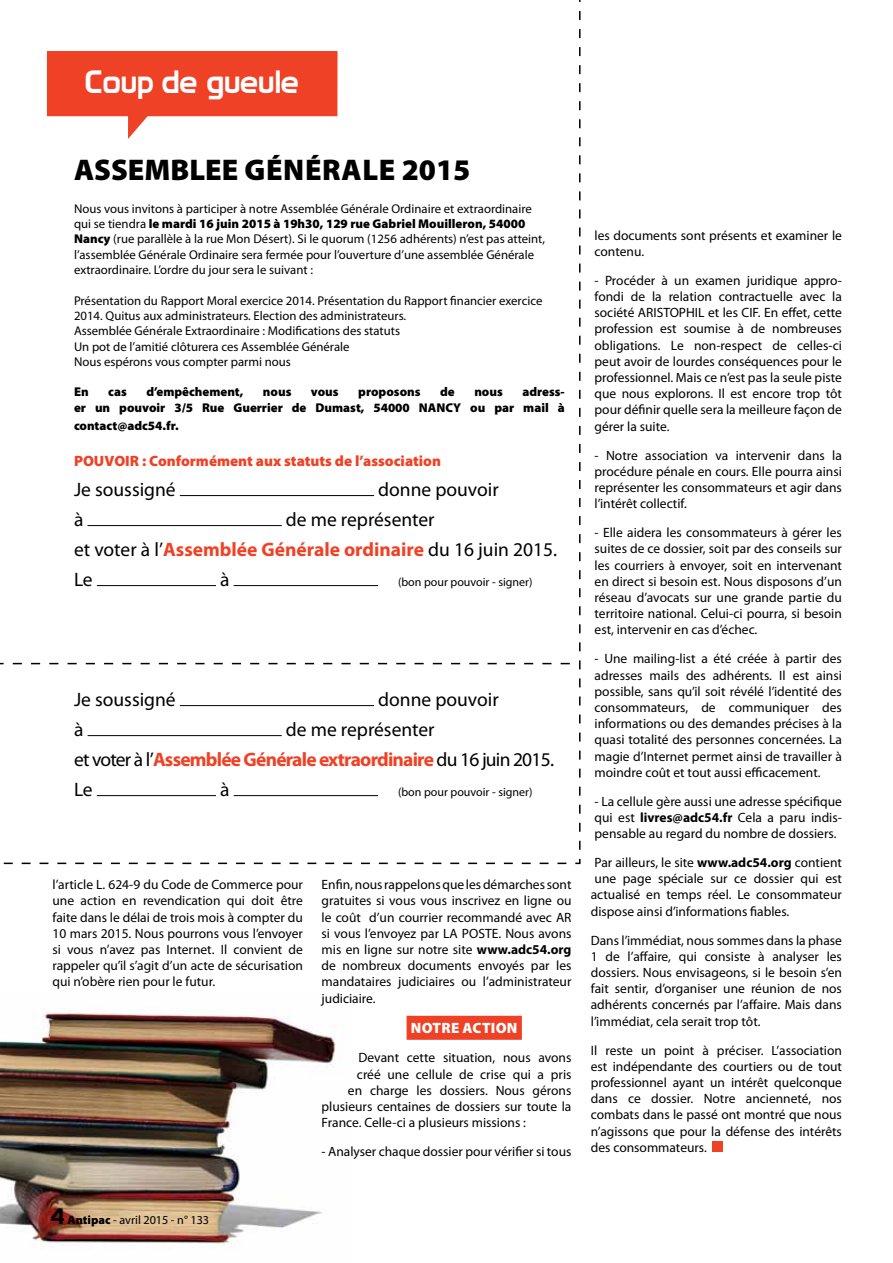
<style>
.page{position:relative;width:893px;height:1263px;background:#fff}
.page>*{position:absolute;margin:0;border:0;box-sizing:border-box;transform-origin:0 0}
.t1{font:31.5px "Prototype";color:#fff}
.t2{font:900 30px "Myriad Pro";color:#000}
.t3{font:19.5px/30px "Myriad Pro";color:#000}
.t4{font:900 15px "Myriad Pro";color:#ef4125}
.t5{font:900 15px "Myriad Pro";letter-spacing:.02em;color:#fff}
.t6{font:13.5px/16.2px "Myriad Pro";color:#000;text-align:justify}
.t7{font:12.75px/15.3px "Myriad Pro";color:#000}
.t8{font:900 12.75px "Myriad Pro";color:#000}
.t9{font:12.15px "Myriad Pro";color:#000}
.t10{font:12px "Myriad Pro";color:#000}
.s1{font-weight:900}
.s2{font-weight:700;color:#ef4125}
.s3{font-weight:700}
.s4{font-family:"Prototype";font-size:21.9px}
</style>
<div class="page">
<img style="left:0;top:1012px;width:336px;height:233px">
<div style="left:407px;top:1016px;width:115px;height:24px;background:#ef4125"></div>
<div style="left:713px;top:1141px;width:10px;height:11px;background:#ef4125"></div>
<svg style="left:0;top:0;width:581px;height:865px"></svg>
<svg style="left:47px;top:51px;width:291px;height:88px"></svg>
<svg style="left:0;top:663px;width:570px;height:1px"></svg>
<h1 class="t1" style="left:85px;top:63px;width:215px">Coup de gueule</h1>
<h2 class="t2" style="left:74px;top:149px;width:19px">ASSE</h2>
<h2 class="t2" style="left:144px;top:149px;width:327px">MBLEE GéNéRALE 2015</h2>
<p class="t7" style="left:74px;top:201px;width:473px">Nous vous invitons à participer à notre Assemblée Générale Ordinaire et extraordinaire qui se tiendra <span class="s1">le mardi 16 juin 2015 à 19h30, 129 rue Gabriel Mouilleron, 54000<br>Nancy</span> (rue parallèle à la rue Mon Désert). Si le quorum (1256 adhérents) n’est pas atteint, l’assemblée Générale Ordinaire sera fermée pour l’ouverture d’une assemblée Générale extraordinaire. L’ordre du jour sera le suivant :</p>
<p class="t7" style="left:74px;top:292px;width:470px">Présentation du Rapport Moral exercice 2014. Présentation du Rapport financier exercice 2014. Quitus aux administrateurs. Election des administrateurs.<br>Assemblée Générale Extraordinaire : Modifications des statuts<br>Un pot de l’amitié clôturera ces Assemblée Générale<br>Nous espérons vous compter parmi nous</p>
<p class="t8" style="left:74px;top:384px;width:16px">En</p>
<p class="t8" style="left:108px;top:384px;width:20px">cas</p>
<p class="t8" style="left:146px;top:384px;width:98px">d’empêchement,</p>
<p class="t8" style="left:263px;top:384px;width:30px">nous</p>
<p class="t8" style="left:311px;top:384px;width:29px">vous</p>
<p class="t8" style="left:358px;top:384px;width:64px">proposons</p>
<p class="t8" style="left:440px;top:384px;width:16px">de</p>
<p class="t8" style="left:474px;top:384px;width:30px">nous</p>
<p class="t8" style="left:522px;top:384px;width:44px">adress-</p>
<p class="t8" style="left:74px;top:399px;width:355px">er un pouvoir 3/5 Rue Guerrier de Dumast, 54000 NANC</p>
<p class="t8" style="left:453px;top:399px;width:113px">Y ou par mail à</p>
<p class="t8" style="left:74px;top:417px;width:106px">contact@adc54.fr.</p>
<p class="t4" style="left:74px;top:451px;width:11px">POU</p>
<p class="t4" style="left:104px;top:451px;width:19px">VOIR</p>
<p class="t4" style="left:142px;top:451px;width:300px">: Conformément aux statuts de l’association</p>
<h3 class="t3" style="left:74px;top:474px;width:103px">Je soussigné</h3>
<h3 class="t3" style="left:378px;top:474px;width:122px">donne pouvoir</h3>
<h3 class="t3" style="left:74px;top:504px;width:11px">à</h3>
<h3 class="t3" style="left:74px;top:504px;width:485px;text-indent:212px">de me représenter<br>et voter à l’<span class="s2">Assemblée Générale ordinaire</span> du 16 juin 2015.<br>Le</h3>
<h3 class="t3" style="left:220px;top:564px;width:11px">à</h3>
<p class="t10" style="left:398px;top:574px;width:136px">(bon pour pouvoir - signer)</p>
<h3 class="t3" style="left:74px;top:684px;width:103px">Je soussigné</h3>
<h3 class="t3" style="left:378px;top:684px;width:122px">donne pouvoir</h3>
<h3 class="t3" style="left:74px;top:714px;width:11px">à</h3>
<h3 class="t3" style="left:74px;top:714px;width:481px;text-indent:212px">de me représenter<br>et voter à l’<span class="s2">Assemblée Générale extraordinaire</span> du 16 juin 2015.<br>Le</h3>
<h3 class="t3" style="left:220px;top:774px;width:11px">à</h3>
<p class="t10" style="left:398px;top:784px;width:136px">(bon pour pouvoir - signer)</p>
<p class="t6" style="left:52px;top:876px;width:252px">l’article L. 624-9 du Code de Commerce pour une action en revendication qui doit être faite dans le délai de trois mois à compter du 10 mars 2015. Nous pourrons vous l’envoyer si vous n’avez pas Internet. Il convient de rappeler qu’il s’agit d’un acte de sécurisation qui n’obère rien pour le futur.</p>
<p class="t6" style="left:322px;top:876px;width:251px">Enfin, nous rappelons que les démarches sont gratuites si vous vous inscrivez en ligne ou le coût d’un courrier recommandé avec AR si vous l’envoyez par LA POSTE. Nous avons mis en ligne sur notre site <span class="s3">www.adc54.org </span>de nombreux documents envoyés par les mandataires judiciaires ou l’administrateur judiciaire.</p>
<p class="t5" style="left:411px;top:1018px;width:108px">Notre action</p>
<p class="t6" style="left:358px;top:1049px;width:215px">Devant cette situation, nous avons</p>
<p class="t6" style="left:357px;top:1066px;width:216px">créé une cellule de crise qui a pris</p>
<p class="t6" style="left:348px;top:1082px;width:225px">en charge les dossiers. Nous gérons</p>
<p class="t6" style="left:322px;top:1098px;width:251px">plusieurs centaines de dossiers sur toute la</p>
<p class="t6" style="left:322px;top:1114px;width:206px">France. Celle-ci a plusieurs missions :</p>
<p class="t6" style="left:322px;top:1143px;width:251px">- Analyser chaque dossier pour vérifier si tous</p>
<p class="t6" style="left:595px;top:227px;width:249px">les documents sont présents et examiner le contenu.</p>
<p class="t6" style="left:595px;top:272px;width:249px">- Procéder à un examen juridique appro&shy;fondi de la relation contractuelle avec la société ARISTOPHIL et les CIF. En effet, cette profession est soumise à de nombreuses obligations. Le non-respect de celles-ci peut avoir de lourdes conséquences pour le professionnel. Mais ce n’est pas la seule piste que nous explorons. Il est encore trop tôt pour définir quelle sera la meilleure façon de gérer la suite.</p>
<p class="t6" style="left:595px;top:447px;width:249px">- Notre association va intervenir dans la procédure pénale en cours. Elle pourra ainsi représenter les consommateurs et agir dans l’intérêt collectif.</p>
<p class="t6" style="left:595px;top:524px;width:249px">- Elle aidera les consommateurs à gérer les suites de ce dossier, soit par des conseils sur les courriers à envoyer, soit en intervenant en direct si besoin est. Nous disposons d’un réseau d’avocats sur une grande partie du territoire national. Celui-ci pourra, si besoin est, intervenir en cas d’échec.</p>
<p class="t6" style="left:595px;top:650px;width:249px">- Une mailing-list a été créée à partir des adresses mails des adhérents. Il est ainsi possible, sans qu’il soit révélé l’identité des consommateurs, de communiquer des informations ou des demandes précises à la quasi totalité des personnes concernées. La magie d’Internet permet ainsi de travailler à moindre coût et tout aussi efficacement.</p>
<p class="t6" style="left:595px;top:793px;width:249px">- La cellule gère aussi une adresse spécifique qui est <span class="s3">livres@adc54.fr</span> Cela a paru indis&shy;pensable au regard du nombre de dossiers.</p>
<p class="t6" style="left:591px;top:854px;width:253px">Par ailleurs, le site <span class="s3">www.adc54.org</span> contient une page spéciale sur ce dossier qui est actualisé en temps réel. Le consommateur dispose ainsi d’informations fiables.</p>
<p class="t6" style="left:591px;top:932px;width:253px">Dans l’immédiat, nous sommes dans la phase 1 de l’affaire, qui consiste à analyser les dossiers. Nous envisageons, si le besoin s’en fait sentir, d’organiser une réunion de nos adhérents concernés par l’affaire. Mais dans l’immédiat, cela serait trop tôt.</p>
<p class="t6" style="left:591px;top:1042px;width:253px">Il reste un point à préciser. L’association est indépendante des courtiers ou de tout professionnel ayant un intérêt quelconque dans ce dossier. Notre ancienneté, nos combats dans le passé ont montré que nous n’agissons que pour la défense des intérêts des consommateurs.</p>
<p class="t9" style="left:51px;top:1212px;width:160px"><span class="s4">4</span> <span class="s1">Antipac</span> - avril 2015 - n° 133</p>
</div>
